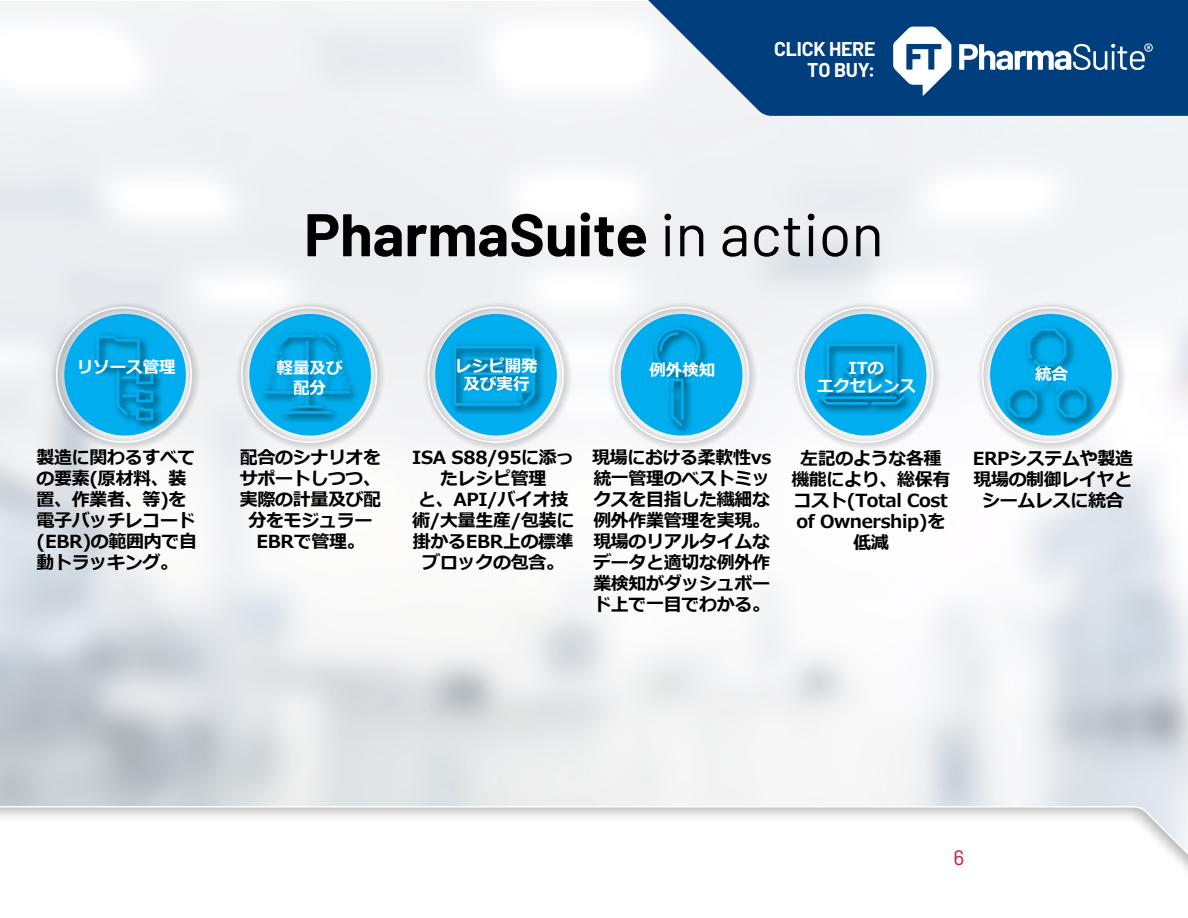
<style>
.page{position:relative;width:1188px;height:918px;background:#fff}
.page>*{position:absolute;margin:0;border:0;box-sizing:border-box;transform-origin:0 0}
.t1{font:700 60px "Barlow";color:#000}
.t2{font:21px "Barlow";color:#cd163f}
.t3{font:700 19.5px/21px "Barlow";letter-spacing:-.01em;color:#fff;text-align:right}
.t4{font:700 18px/21px "Meiryo";letter-spacing:-.02em;color:#000;text-align:center}
.t5{font:700 16.5px/18px "Meiryo";color:#fff;text-align:center}
.s1{font-weight:400}
</style>
<div class="page">
<svg style="left:642px;top:0;width:546px;height:116px;background:#22578e"></svg>
<div style="left:976px;top:301px;width:150px;height:150px;background:#000;opacity:.75"></div>
<div style="left:792px;top:301px;width:150px;height:150px;background:#000;opacity:.75"></div>
<div style="left:607px;top:301px;width:150px;height:150px;background:#000;opacity:.75"></div>
<div style="left:422px;top:301px;width:150px;height:150px;background:#000;opacity:.75"></div>
<div style="left:236px;top:301px;width:150px;height:150px;background:#000;opacity:.75"></div>
<svg style="left:893px;top:27px;width:58px;height:69px"></svg>
<svg style="left:959px;top:43px;width:194px;height:27px"></svg>
<div style="left:50px;top:301px;width:150px;height:150px;background:#000;opacity:.75"></div>
<div style="left:0;top:795px;width:1188px;height:123px;background:#000;opacity:.3"></div>
<svg style="left:0;top:805px;width:1188px;height:113px"></svg>
<p class="t3" style="left:774px;top:37px;width:103px">CLICK HERE<br>TO BUY:</p>
<p class="t5" style="left:77px;top:358px;width:101px">リソース管理</p>
<p class="t4" style="left:37px;top:448px;width:162px;text-align:left">製造に関わるすべての要素(原材料、装置、作業者、等)を電子バッチレコード(EBR)の範囲内で自動トラッキング。</p>
<h1 class="t1" style="left:304px;top:190px;width:581px">PharmaSuite <span class="s1">in action</span></h1>
<p class="t5" style="left:277px;top:359px;width:67px;line-height:19.8px">軽量及び配分</p>
<p class="t5" style="left:455px;top:358px;width:84px">レシピ開発及び実行</p>
<p class="t5" style="left:649px;top:362px;width:67px">例外検知</p>
<p class="t5" style="left:848px;top:360px;width:37px">ITの</p>
<p class="t5" style="left:1035px;top:366px;width:34px">統合</p>
<p class="t5" style="left:817px;top:378px;width:100px">エクセレンス</p>
<p class="t4" style="left:240px;top:448px;width:143px">配合のシナリオをサポートしつつ、実際の計量及び配分をモジュラー<br>EBRで管理。</p>
<p class="t4" style="left:592px;top:448px;width:181px;text-align:justify">現場における柔軟性vs統一管理のベストミックスを目指した繊細な例外作業管理を実現。現場のリアルタイムなデータと適切な例外作業検知がダッシュボード上で一目でわかる。</p>
<p class="t4" style="left:412px;top:448px;width:164px">ISA S88/95に添ったレシピ管理<br>と、API/バイオ技術/大量生産/包装に掛かるEBR上の標準ブロックの包含。</p>
<p class="t4" style="left:791px;top:449px;width:161px">左記のような各種機能により、総保有コスト(Total Cost of Ownership)を低減</p>
<p class="t4" style="left:973px;top:449px;width:162px">ERPシステムや製造現場の制御レイヤとシームレスに統合</p>
<p class="t2" style="left:953px;top:842px;width:12px">6</p>
</div>
